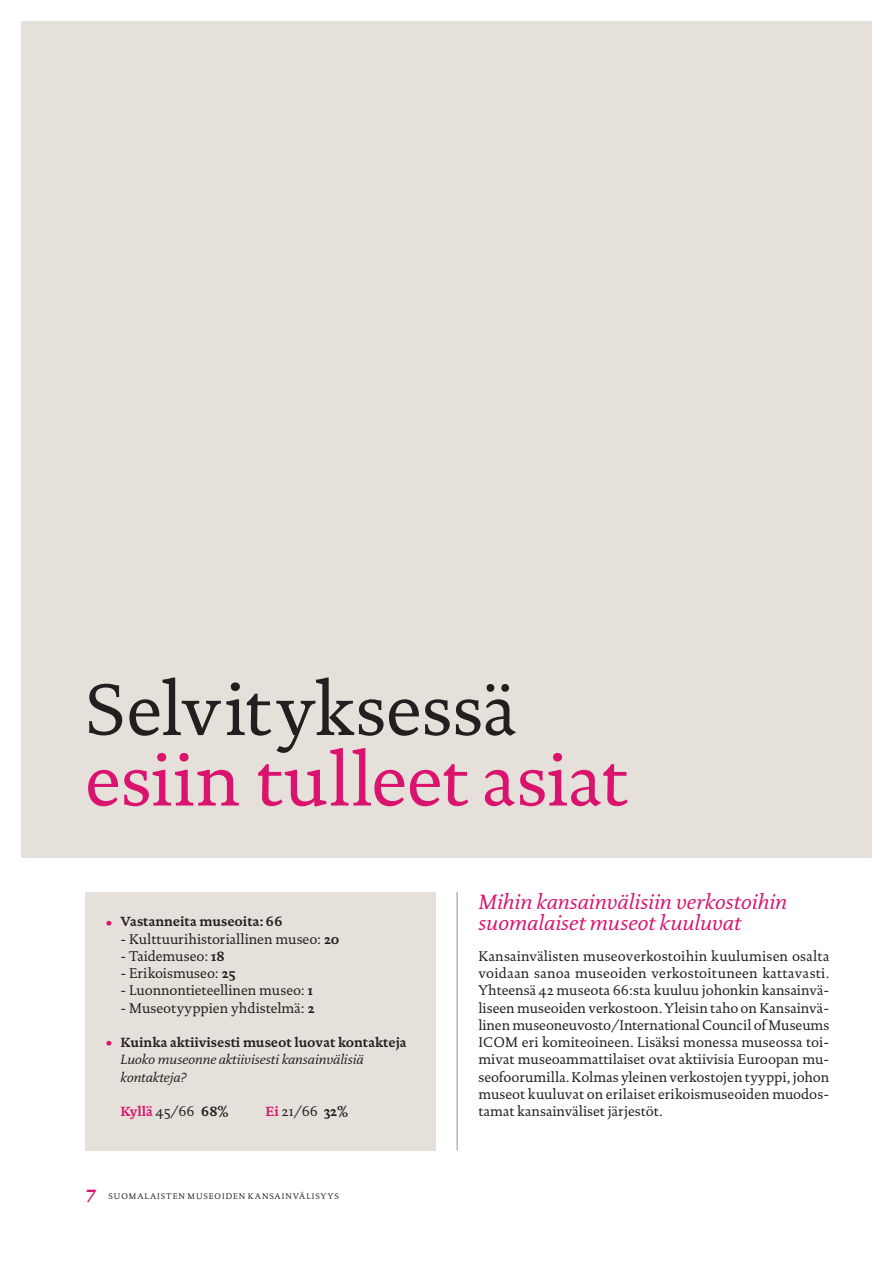
<style>
.page{position:relative;width:893px;height:1263px;background:#fff}
.page>*{position:absolute;margin:0;border:0;box-sizing:border-box;transform-origin:0 0}
.t1{font:75px "DTL Documenta ST";color:#d9136e}
.t2{font:75px "DTL Documenta ST";letter-spacing:-.005em;color:#231f20}
.t3{font:italic 21px/21px "DTL Documenta T";color:#d9136e}
.t4{font:14.25px/17.2px "DTL Documenta ST";color:#231f20;text-align:justify}
.t5{font:700 13.5px "DTL Documenta ST";letter-spacing:-.005em;color:#231f20}
.t6{font:italic 13.5px/17.2px "DTL Documenta T";letter-spacing:-.005em;color:#231f20}
.t7{font:700 13.5px "DTL Documenta ST";letter-spacing:-.005em;color:#d9136e}
.t8{font:8.25px "DTL Documenta T Caps";letter-spacing:.115em;color:#231f20}
.s1{font-size:16.5px;color:#d9136e}
.s2{font-weight:700;font-size:13.5px}
.s3{font-weight:400;font-size:14.25px;color:#231f20}
.s4{color:#231f20}
.s5{font-weight:700;font-size:13.5px;color:#d9136e}
.s6{font-family:"DTL Documenta T";font-weight:700;font-size:18px;color:#d9136e}
</style>
<div class="page">
<hr style="left:457px;top:892px;width:1px;height:259px;background:#9d9087">
<div style="left:85px;top:892px;width:351px;height:259px;background:#e6e0da"></div>
<div style="left:21px;top:21px;width:851px;height:837px;background:#e6e0da"></div>
<h1 class="t2" style="left:85px;top:665px;width:433px">Selvityksessä</h1>
<h1 class="t1" style="left:85px;top:736px;width:543px">esiin tulleet asiat</h1>
<p class="t5" style="left:103px;top:913px;width:181px"><span class="s1">•</span> Vastanneita museoita: 66</p>
<p class="t4" style="left:120px;top:930px;width:221px">- Kulttuurihistoriallinen museo: <span class="s2">20</span></p>
<p class="t4" style="left:120px;top:947px;width:106px">- Taidemuseo: <span class="s2">18</span></p>
<p class="t4" style="left:120px;top:965px;width:117px">- Erikoismuseo: <span class="s2">25</span></p>
<p class="t4" style="left:120px;top:982px;width:194px">- Luonnontieteellinen museo: <span class="s2">1</span></p>
<p class="t4" style="left:120px;top:999px;width:196px">- Museotyyppien yhdistelmä: <span class="s2">2</span></p>
<p class="t5" style="left:103px;top:1034px;width:305px"><span class="s1">•</span> Kuinka aktiivisesti museot luovat kontakteja</p>
<p class="t6" style="left:120px;top:1051px;width:245px">Luoko museonne aktiivisesti kansainvälisiä kontakteja?</p>
<p class="t7" style="left:120px;top:1103px;width:110px">Kyllä <span class="s3">45/66</span> <span class="s4">68%</span></p>
<p class="t4" style="left:265px;top:1103px;width:84px"><span class="s5">Ei</span> 21/66 <span class="s2">32%</span></p>
<p class="t8" style="left:85px;top:1192px;width:255px"><span class="s6">7</span> SUOMALAISTEN MUSEOIDEN KANSAINVÄLISYYS</p>
<h2 class="t3" style="left:478px;top:891px;width:310px">Mihin kansainvälisiin verkostoihin suomalaiset museot kuuluvat</h2>
<p class="t4" style="left:478px;top:947px;width:352px">Kansainvälisten museoverkostoihin kuulumisen osalta voidaan sanoa museoiden verkostoituneen kattavasti.<br>Yhteensä 42 museota 66:sta kuuluu johonkin kansainvä&shy;liseen museoiden verkostoon. Yleisin taho on Kansainvä&shy;linen museoneuvosto/International Council of Museums ICOM eri komiteoineen. Lisäksi monessa museossa toi&shy;mivat museoammattilaiset ovat aktiivisia Euroopan mu&shy;seofoorumilla. Kolmas yleinen verkostojen tyyppi, johon museot kuuluvat on erilaiset erikoismuseoiden muodos&shy;tamat kansainväliset järjestöt.</p>
</div>
